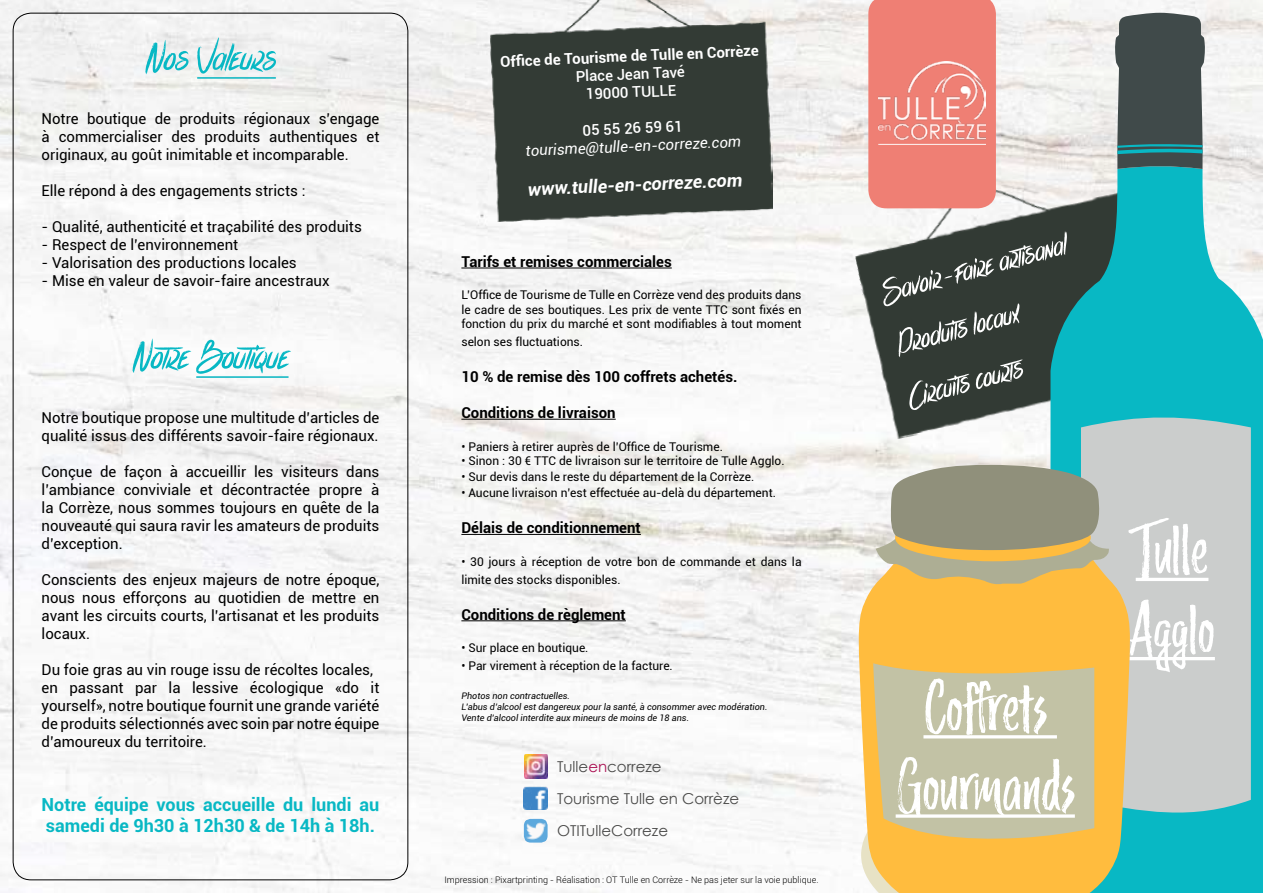
<style>
.page{position:relative;width:1263px;height:893px;background:#fff}
.page>*{position:absolute;margin:0;border:0;box-sizing:border-box;transform-origin:0 0}
.t1{font:90px "les Sensationsde Cerise";color:#08b8c4}
.t2{font:72px/107.9px "les Sensationsde Cerise";color:#fff}
.t3{font:66px/79.2px "Trailmade";color:#fff}
.t4{font:700 18px/21.6px "Roboto";color:#08b8c4}
.t5{font:italic 700 18px "Roboto";color:#fff}
.t6{font:15px/18px "Roboto";color:#000;text-align:justify}
.t7{font:700 15px "Roboto";color:#000}
.t8{font:15px/32.2px "Century Gothic";color:#4a4a49}
.t9{font:500 15px/18px "Roboto";color:#fff;text-align:center}
.t10{font:700 15px "Roboto";color:#fff}
.t11{font:italic 15px "Roboto";color:#fff}
.t12{font:12px/14.4px "Roboto";color:#000;text-align:justify}
.t13{font:italic 9px/10.8px "Roboto";color:#000}
.t14{font:300 9px "Roboto";color:#000}
.s1{color:#ab1254}
</style>
<div class="page">
<img style="left:0;top:0;width:1263px;height:893px">
<img style="left:524px;top:754px;width:23px;height:24px">
<img style="left:524px;top:787px;width:24px;height:23px">
<div style="left:524px;top:819px;width:24px;height:24px;background:#5ea9de;border-radius:7px"></div>
<img style="left:525px;top:820px;width:21px;height:21px">
<img style="left:847px;top:162px;width:267px;height:278px">
<div style="left:868px;top:0;width:128px;height:208px;background:#ef7f74"></div>
<img style="left:879px;top:61px;width:106px;height:84px">
<svg style="left:1050px;top:165px;width:213px;height:728px;background:#2eb4bc"></svg>
<div style="left:1081px;top:414px;width:170px;height:407px;background:#cbcdcc"></div>
<svg style="left:1114px;top:13px;width:91px;height:156px;background:#4b5c5c"></svg>
<hr style="left:1136px;top:578px;width:72px;height:3px;background:#fff">
<hr style="left:1129px;top:657px;width:86px;height:3px;background:#fff">
<svg style="left:859px;top:537px;width:271px;height:356px;background:#f1c057"></svg>
<svg style="left:873px;top:662px;width:221px;height:179px;background:#c9c199"></svg>
<svg style="left:875px;top:465px;width:234px;height:163px;background:#c4ac71"></svg>
<hr style="left:923px;top:735px;width:134px;height:3px;background:#fff">
<svg style="left:896px;top:814px;width:179px;height:4px"></svg>
<hr style="left:461px;top:268px;width:211px;height:1px;background:#000">
<hr style="left:461px;top:419px;width:155px;height:1px;background:#000">
<hr style="left:461px;top:534px;width:180px;height:1px;background:#000">
<hr style="left:461px;top:620px;width:165px;height:1px;background:#000">
<img style="left:490px;top:0;width:283px;height:222px">
<hr style="left:197px;top:77px;width:79px;height:2px;background:#06b5c1">
<hr style="left:196px;top:376px;width:93px;height:2px;background:#06b5c1">
<h1 class="t1" style="left:144px;top:-16px;width:134px">Nos Valeurs</h1>
<p class="t6" style="left:42px;top:109px;width:339px">Notre boutique de produits régionaux s’engage à commercialiser des produits authentiques et originaux, au goût inimitable et incomparable.</p>
<p class="t6" style="left:42px;top:181px;width:265px">Elle répond à des engagements stricts :</p>
<p class="t6" style="left:42px;top:217px;width:322px">- Qualité, authenticité et traçabilité des produits</p>
<p class="t6" style="left:42px;top:235px;width:198px">- Respect de l’environnement</p>
<p class="t6" style="left:42px;top:253px;width:257px">- Valorisation des productions locales</p>
<p class="t6" style="left:42px;top:271px;width:290px">- Mise en valeur de savoir-faire ancestraux</p>
<h1 class="t1" style="left:131px;top:282px;width:160px">Notre Boutique</h1>
<p class="t6" style="left:42px;top:408px;width:339px">Notre boutique propose une multitude d’articles de qualité issus des différents savoir-faire régionaux.</p>
<p class="t6" style="left:42px;top:462px;width:339px">Conçue de façon à accueillir les visiteurs dans l’ambiance conviviale et décontractée propre à la Corrèze, nous sommes toujours en quête de la nouveauté qui saura ravir les amateurs de produits d’exception.</p>
<p class="t6" style="left:42px;top:570px;width:339px">Conscients des enjeux majeurs de notre époque, nous nous efforçons au quotidien de mettre en avant les circuits courts, l’artisanat et les produits locaux.</p>
<p class="t6" style="left:42px;top:660px;width:339px;text-align:left">Du foie gras au vin rouge issu de récoltes locales, en passant par la lessive écologique «do it yourself», notre boutique fournit une grande variété de produits sélectionnés avec soin par notre équipe d’amoureux du territoire.</p>
<p class="t4" style="left:42px;top:793px;width:339px">Notre équipe vous accueille du lundi au samedi de 9h30 à 12h30 &amp; de 14h à 18h.</p>
<p class="t10" style="left:500px;top:52px;width:260px;rotate:-3deg">Offi ce de Tourisme de Tulle en Corrèze</p>
<p class="t9" style="left:575px;top:67px;width:111px;rotate:-3deg">Place Jean Tavé<br>19000 TULLE</p>
<p class="t9" style="left:582px;top:121px;width:102px;rotate:-3deg">05 55 26 59 61</p>
<p class="t11" style="left:525px;top:141px;width:217px;rotate:-3deg">tourisme@tulle-en-correze.com</p>
<p class="t5" style="left:527px;top:176px;width:216px;rotate:-2deg">www.tulle-en-correze.com</p>
<p class="t7" style="left:461px;top:251px;width:212px">Tarifs et remises commerciales</p>
<p class="t12" style="left:461px;top:287px;width:342px">L’Office de Tourisme de Tulle en Corrèze vend des produits dans le cadre de ses boutiques. Les prix de vente TTC sont fixés en fonction du prix du marché et sont modifiables à tout moment</p>
<p class="t12" style="left:461px;top:334px;width:123px">selon ses fluctuations.</p>
<p class="t7" style="left:461px;top:366px;width:278px">10 % de remise dès 100 coffrets achetés.</p>
<p class="t7" style="left:461px;top:402px;width:156px">Conditions de livraison</p>
<p class="t12" style="left:461px;top:439px;width:263px">• Paniers à retirer auprès de l’Office de Tourisme.</p>
<p class="t12" style="left:461px;top:453px;width:325px">• Sinon : 30 € TTC de livraison sur le territoire de Tulle Agglo.</p>
<p class="t12" style="left:461px;top:469px;width:294px">• Sur devis dans le reste du département de la Corrèze.</p>
<p class="t12" style="left:461px;top:485px;width:316px">• Aucune livraison n’est effectuée au-delà du département.</p>
<p class="t7" style="left:461px;top:517px;width:181px">Délais de conditionnement</p>
<p class="t12" style="left:461px;top:552px;width:342px;line-height:18px">• 30 jours à réception de votre bon de commande et dans la limite des stocks disponibles.</p>
<p class="t7" style="left:461px;top:604px;width:166px">Conditions de règlement</p>
<p class="t12" style="left:461px;top:640px;width:129px">• Sur place en boutique.</p>
<p class="t12" style="left:461px;top:658px;width:213px">• Par virement à réception de la facture.</p>
<p class="t13" style="left:461px;top:690px;width:308px">Photos non contractuelles.<br>L’abus d’alcool est dangereux pour la santé, à consommer avec modération.<br>Vente d’alcool interdite aux mineurs de moins de 18 ans.</p>
<p class="t8" style="left:557px;top:750px;width:184px">Tulle<span class="s1">en</span>correze<br>Tourisme Tulle en Corrèze<br>OTITulleCorreze</p>
<p class="t14" style="left:444px;top:873px;width:375px">Impression : Pixartprinting - Réalisation : OT Tulle en Corrèze - Ne pas jeter sur la voie publique.</p>
<h2 class="t2" style="left:862px;top:225px;width:194px;rotate:-15deg">Savoir-faire artisanal<br>Circuits courts</h2>
<h2 class="t2" style="left:876px;top:277px;width:130px;rotate:-15deg">Produits locaux</h2>
<h3 class="t3" style="left:896px;top:669px;width:181px;text-align:center">Coffrets<br>Gourmands</h3>
<h3 class="t3" style="left:1129px;top:511px;width:87px">Tulle<br>Agglo</h3>
</div>
